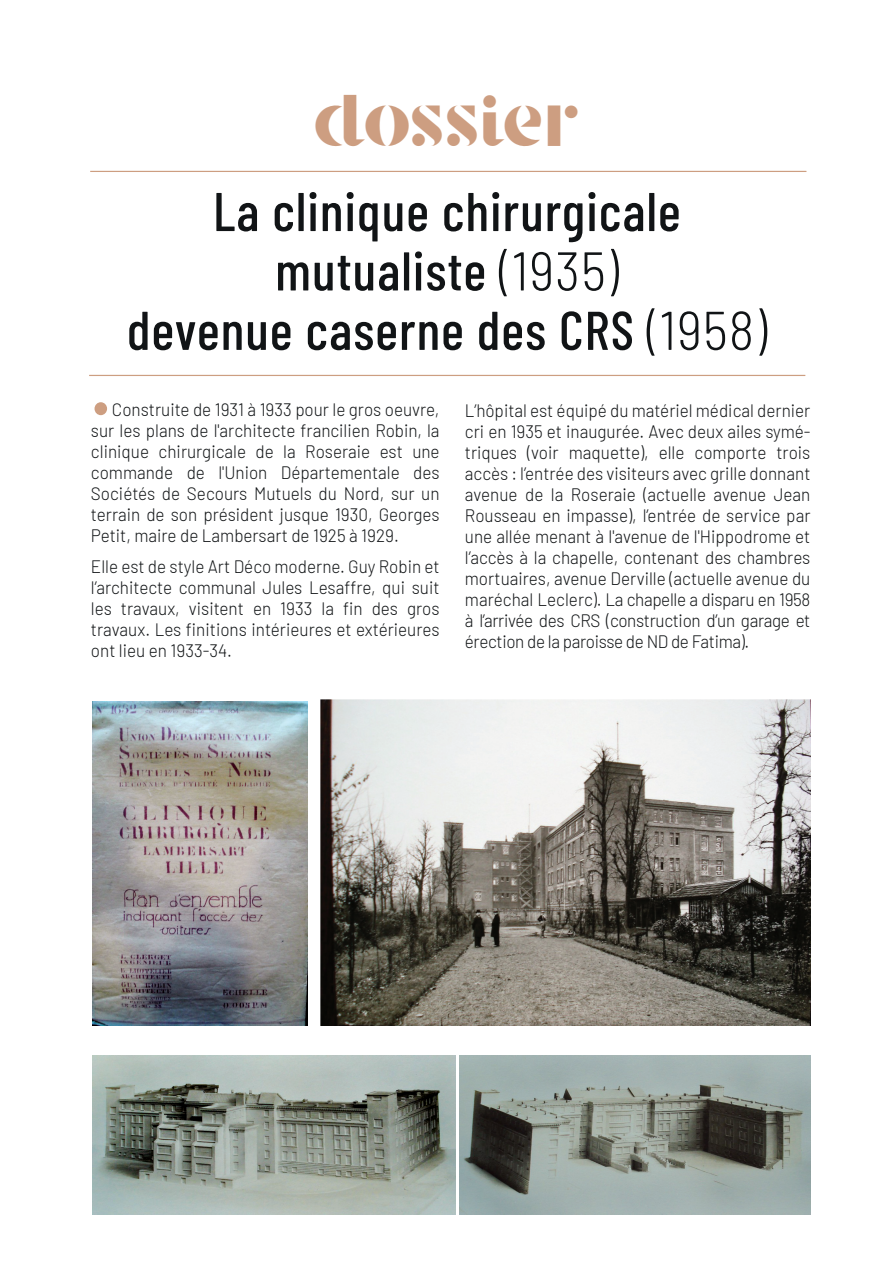
<style>
.page{position:relative;width:893px;height:1265px;background:#fff}
.page>*{position:absolute;margin:0;border:0;box-sizing:border-box;transform-origin:0 0}
.t1{font:500 54.45px/59.4px "Barlow Condensed";letter-spacing:.02em;color:#111416;text-align:center}
.t2{font:40.5px "Stanley";letter-spacing:.02em;color:#cd9e81}
.t3{font:300 18px/21px "Barlow";color:#111416;text-align:justify;scale:.95 1}
.s1{font-family:"Barlow";font-weight:300;font-stretch:semi-condensed}
</style>
<div class="page">
<hr style="left:89px;top:375px;width:716px;height:1px;background:#cd9e81">
<hr style="left:90px;top:171px;width:716px;height:1px;background:#cd9e81">
<div style="left:95px;top:402px;width:12px;height:13px;background:#cd9e81;border-radius:50%"></div>
<img style="left:93px;top:701px;width:215px;height:324px">
<img style="left:321px;top:700px;width:490px;height:326px">
<img style="left:92px;top:1055px;width:364px;height:160px">
<img style="left:459px;top:1055px;width:352px;height:160px">
<h2 class="t2" style="left:315px;top:109px;width:264px">dossier</h2>
<h1 class="t1" style="left:127px;top:178px;width:642px">La clinique chirurgicale mutualiste <span class="s1">(1935)<br></span>devenue caserne des CRS <span class="s1">(1958)</span></h1>
<p class="t3" style="left:91px;top:397px;width:368px;text-indent:21px">Construite de 1931 à 1933 pour le gros oeuvre, sur les plans de l'architecte francilien Robin, la clinique chirurgicale de la Roseraie est une commande de l'Union Départementale des Sociétés de Secours Mutuels du Nord, sur un terrain de son président jusque 1930, Georges Petit, maire de Lambersart de 1925 à 1929.</p>
<p class="t3" style="left:91px;top:555px;width:368px">Elle est de style Art Déco moderne. Guy Robin et l’architecte communal Jules Lesaffre, qui suit les travaux, visitent en 1933 la fin des gros travaux. Les finitions intérieures et extérieures ont lieu en 1933-34.</p>
<p class="t3" style="left:465px;top:399px;width:365px">L’hôpital est équipé du matériel médical dernier cri en 1935 et inaugurée. Avec deux ailes symé&shy;triques (voir maquette), elle comporte trois accès : l’entrée des visiteurs avec grille donnant avenue de la Roseraie (actuelle avenue Jean Rousseau en impasse), l’entrée de service par une allée menant à l'avenue de l'Hippodrome et l’accès à la chapelle, contenant des chambres mortuaires, avenue Derville (actuelle avenue du maréchal Leclerc). La chapelle a disparu en 1958 à l’arrivée des CRS (construction d’un garage et érection de la paroisse de ND de Fatima).</p>
</div>
